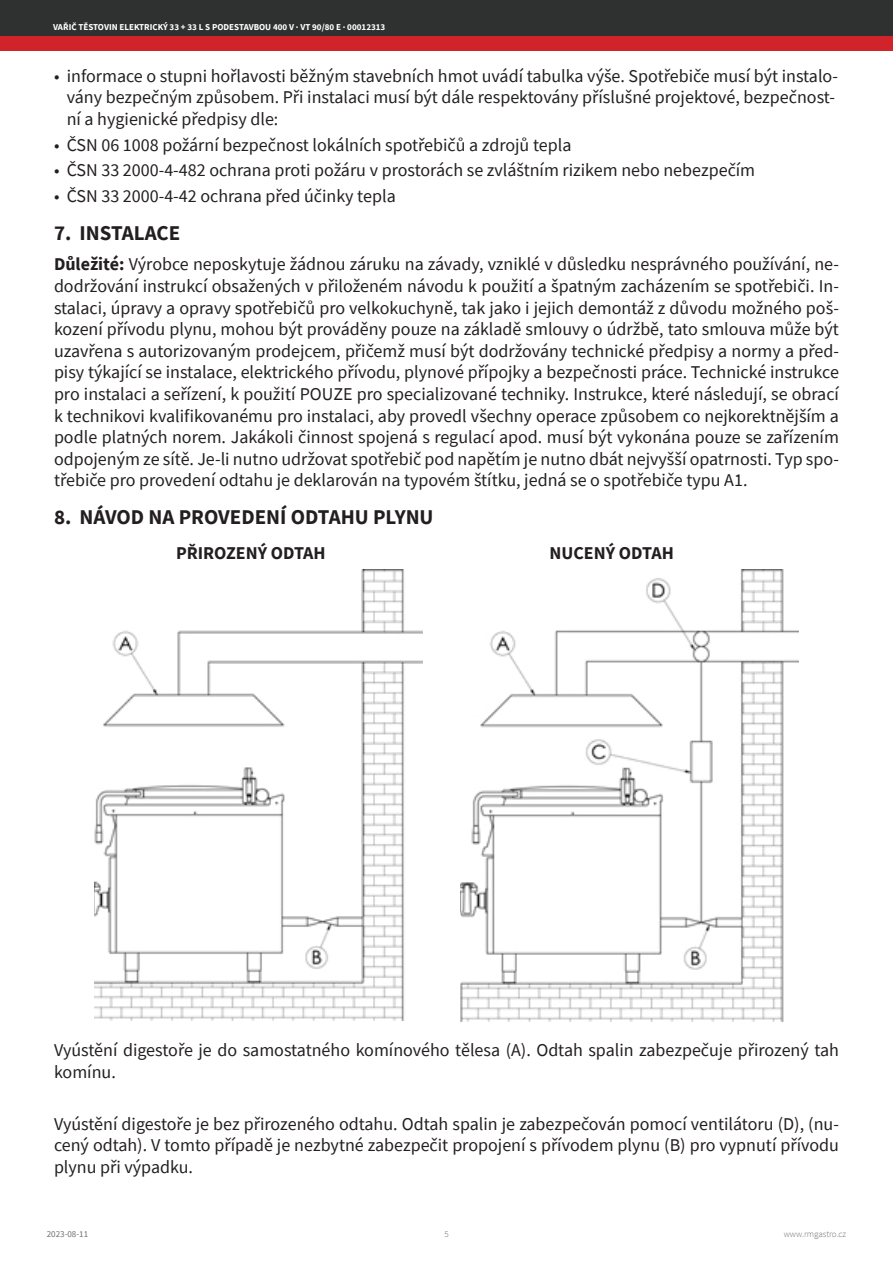
<style>
.page{position:relative;width:893px;height:1263px;background:#fff}
.page>*{position:absolute;margin:0;border:0;box-sizing:border-box;transform-origin:0 0}
.t1{font:700 21px "Source Sans Pro";color:#231f20}
.Paragraph{font:18px/21.6px "Source Sans Pro";color:#231f20}
.Paragraph-2{font:700 18px "Source Sans Pro";color:#231f20}
.t2{font:700 9px "Source Sans Pro";color:#fff}
.t3{font:300 9px "Source Sans Pro";color:#6f7073}
.t4{font:9px "Source Sans Pro";color:#6f7073}
.s1{font-weight:700}
</style>
<div class="page">
<div style="left:0;top:0;width:893px;height:51px;background:#d1232a"></div>
<div style="left:0;top:0;width:893px;height:36px;background:#2f3131"></div>
<img style="left:94px;top:569px;width:328px;height:452px">
<img style="left:461px;top:570px;width:338px;height:451px">
<p class="t2" style="left:53px;top:21px;width:334px">VAŘIČ TĚSTOVIN ELEKTRICKÝ 33 + 33 L S PODESTAVBOU 400 V · VT 90/80 E · 00012313</p>
<p class="Paragraph" style="left:67px;top:65px;width:773px;text-indent:-13px">• informace o stupni hořlavosti běžným stavebních hmot uvádí tabulka výše. Spotřebiče musí být instalo&shy;vány bezpečným způsobem. Při instalaci musí být dále respektovány příslušné projektové, bezpečnost&shy;ní a hygienické předpisy dle:</p>
<p class="Paragraph" style="left:54px;top:134px;width:519px">• ČSN 06 1008 požární bezpečnost lokálních spotřebičů a zdrojů tepla</p>
<p class="Paragraph" style="left:54px;top:160px;width:703px">• ČSN 33 2000-4-482 ochrana proti požáru v prostorách se zvláštním rizikem nebo nebezpečím</p>
<p class="Paragraph" style="left:54px;top:185px;width:343px">• ČSN 33 2000-4-42 ochrana před účinky tepla</p>
<p class="t1" style="left:54px;top:219px;width:128px">7. INSTALACE</p>
<p class="Paragraph" style="left:54px;top:253px;width:786px;text-align:justify"><span class="s1">Důležité:</span> Výrobce neposkytuje žádnou záruku na závady, vzniklé v důsledku nesprávného používání, ne&shy;dodržování instrukcí obsažených v přiloženém návodu k použití a špatným zacházením se spotřebiči. In&shy;stalaci, úpravy a opravy spotřebičů pro velkokuchyně, tak jako i jejich demontáž z důvodu možného poš&shy;kození přívodu plynu, mohou být prováděny pouze na základě smlouvy o údržbě, tato smlouva může být uzavřena s autorizovaným prodejcem, přičemž musí být dodržovány technické předpisy a normy a před&shy;pisy týkající se instalace, elektrického přívodu, plynové přípojky a bezpečnosti práce. Technické instrukce pro instalaci a seřízení, k použití POUZE pro specializované techniky. Instrukce, které následují, se obrací k technikovi kvalifikovanému pro instalaci, aby provedl všechny operace způsobem co nejkorektnějším a podle platných norem. Jakákoli činnost spojená s regulací apod. musí být vykonána pouze se zařízením odpojeným ze sítě. Je-li nutno udržovat spotřebič pod napětím je nutno dbát nejvyšší opatrnosti. Typ spo&shy;třebiče pro provedení odtahu je deklarován na typovém štítku, jedná se o spotřebiče typu A1.</p>
<p class="t1" style="left:54px;top:503px;width:381px">8. NÁVOD NA PROVEDENÍ ODTAHU PLYNU</p>
<p class="Paragraph-2" style="left:176px;top:541px;width:151px">PŘIROZENÝ ODTAH</p>
<p class="Paragraph-2" style="left:550px;top:541px;width:126px">NUCENÝ ODTAH</p>
<p class="Paragraph" style="left:54px;top:1039px;width:786px">Vyústění digestoře je do samostatného komínového tělesa (A). Odtah spalin zabezpečuje přirozený tah komínu.</p>
<p class="Paragraph" style="left:54px;top:1113px;width:786px;text-align:justify">Vyústění digestoře je bez přirozeného odtahu. Odtah spalin je zabezpečován pomocí ventilátoru (D), (nu&shy;cený odtah). V tomto případě je nezbytné zabezpečit propojení s přívodem plynu (B) pro vypnutí přívodu plynu při výpadku.</p>
<p class="t4" style="left:47px;top:1229px;width:43px">2023-08-11</p>
<p class="t3" style="left:784px;top:1229px;width:64px">www.rmgastro.cz</p>
<p class="t3" style="left:444px;top:1229px;width:6px">5</p>
</div>
